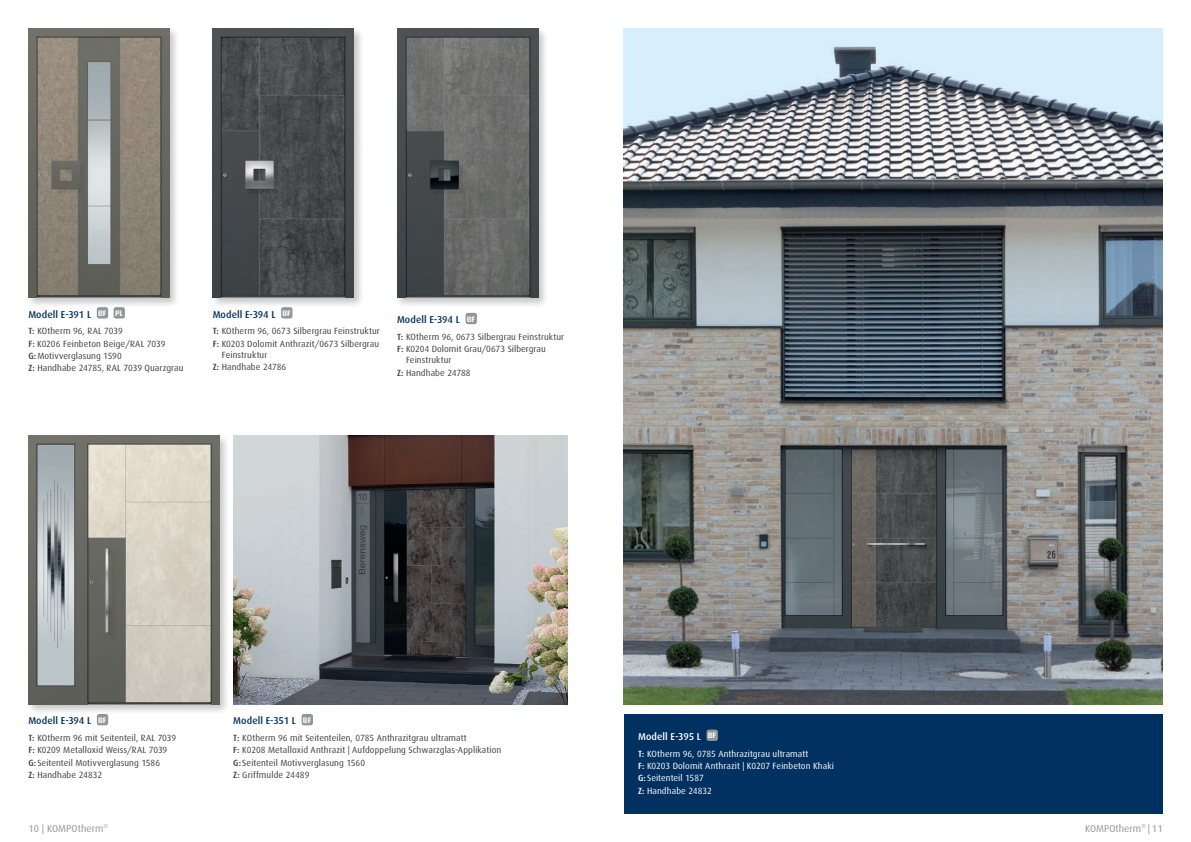
<style>
.page{position:relative;width:1191px;height:842px;background:#fff}
.page>*{position:absolute;margin:0;border:0;box-sizing:border-box;transform-origin:0 0}
.t1{font:500 10px "Dax";letter-spacing:.005em;color:#003160}
.t2{font:10px "Dax";letter-spacing:.01em;color:#939598}
.t3{font:500 10px "Dax";letter-spacing:.005em;color:#fff}
.t4{font:9px/12.4px "Dax";letter-spacing:.01em;color:#3e3e3f}
.t5{font:9px/12.4px "Dax";letter-spacing:.01em;color:#fff}
.s1{font-weight:500}
</style>
<div class="page">
<img style="left:624px;top:28px;width:538px;height:676px">
<div style="left:210px;top:26px;width:154px;height:282px;background:#231f20;opacity:.25"></div>
<img style="left:213px;top:28px;width:141px;height:270px">
<div style="left:395px;top:26px;width:153px;height:282px;background:#231f20;opacity:.25"></div>
<img style="left:397px;top:28px;width:141px;height:270px">
<img style="left:234px;top:435px;width:333px;height:269px">
<div style="left:26px;top:433px;width:204px;height:281px;background:#231f20;opacity:.25"></div>
<img style="left:28px;top:436px;width:191px;height:268px">
<div style="left:26px;top:26px;width:154px;height:282px;background:#231f20;opacity:.25"></div>
<img style="left:28px;top:28px;width:141px;height:270px">
<div style="left:281px;top:307px;width:11px;height:11px;background:#939598;border-radius:2px"></div>
<div style="left:465px;top:313px;width:12px;height:11px;background:#939598;border-radius:2px"></div>
<div style="left:302px;top:714px;width:11px;height:11px;background:#939598;border-radius:2px"></div>
<div style="left:97px;top:714px;width:11px;height:11px;background:#939598;border-radius:2px"></div>
<div style="left:624px;top:714px;width:538px;height:100px;background:#003160"></div>
<div style="left:706px;top:730px;width:12px;height:11px;background:#939598;border-radius:2px"></div>
<div style="left:97px;top:307px;width:11px;height:11px;background:#939598;border-radius:2px"></div>
<div style="left:114px;top:307px;width:11px;height:11px;background:#939598;border-radius:2px"></div>
<p class="t1" style="left:28px;top:308px;width:96px">Modell E-391 L <sup>BF</sup> <sup>PL</sup></p>
<p class="t4" style="left:28px;top:325px;width:157px"><span class="s1">T:</span> KOtherm 96, RAL 7039<br><span class="s1">F:</span> K0206 Feinbeton Beige/RAL 7039<br><span class="s1">G:</span>Motivverglasung 1590<br><span class="s1">Z:</span> Handhabe 24785, RAL 7039 Quarzgrau</p>
<p class="t1" style="left:213px;top:308px;width:80px">Modell E-394 L <sup>BF</sup></p>
<p class="t4" style="left:213px;top:325px;width:169px"><span class="s1">T:</span> KOtherm 96, 0673 Silbergrau Feinstruktur<br><span class="s1">F:</span> K0203 Dolomit Anthrazit/0673 Silbergrau</p>
<p class="t4" style="left:213px;top:348px;width:75px;text-indent:9px">Feinstruktur<br><span class="s1">Z:</span> Handhabe 24786</p>
<p class="t1" style="left:397px;top:314px;width:80px">Modell E-394 L <sup>BF</sup></p>
<p class="t4" style="left:397px;top:331px;width:169px"><span class="s1">T:</span> KOtherm 96, 0673 Silbergrau Feinstruktur<br><span class="s1">F:</span> K0204 Dolomit Grau/0673 Silbergrau</p>
<p class="t4" style="left:397px;top:354px;width:75px;text-indent:9px">Feinstruktur<br><span class="s1">Z:</span> Handhabe 24788</p>
<p class="t1" style="left:28px;top:715px;width:80px">Modell E-394 L <sup>BF</sup></p>
<p class="t4" style="left:28px;top:732px;width:149px"><span class="s1">T:</span> KOtherm 96 mit Seitenteil, RAL 7039<br><span class="s1">F:</span> K0209 Metalloxid Weiss/RAL 7039<br><span class="s1">G:</span> Seitenteil Motivverglasung 1586<br><span class="s1">Z:</span> Handhabe 24832</p>
<p class="t3" style="left:638px;top:731px;width:80px">Modell E-395 L <sup>BF</sup></p>
<p class="t1" style="left:233px;top:715px;width:79px">Modell E-351 L <sup>BF</sup></p>
<p class="t4" style="left:233px;top:732px;width:269px"><span class="s1">T:</span> KOtherm 96 mit Seitenteilen, 0785 Anthrazitgrau ultramatt<br><span class="s1">F:</span> K0208 Metalloxid Anthrazit | Aufdoppelung Schwarzglas-Applikation <span class="s1">G:</span> Seitenteil Motivverglasung 1560<br><span class="s1">Z:</span> Griffmulde 24489</p>
<p class="t5" style="left:638px;top:747px;width:197px"><span class="s1">T:</span> KOtherm 96, 0785 Anthrazitgrau ultramatt<br><span class="s1">F:</span> K0203 Dolomit Anthrazit | K0207 Feinbeton Khaki <span class="s1">G:</span> Seitenteil 1587<br><span class="s1">Z:</span> Handhabe 24832</p>
<p class="t2" style="left:28px;top:823px;width:82px">10 | KOMPOtherm<sup>®</sup></p>
<p class="t2" style="left:1085px;top:823px;width:79px">KOMPOtherm<sup>®</sup> | 11</p>
</div>
